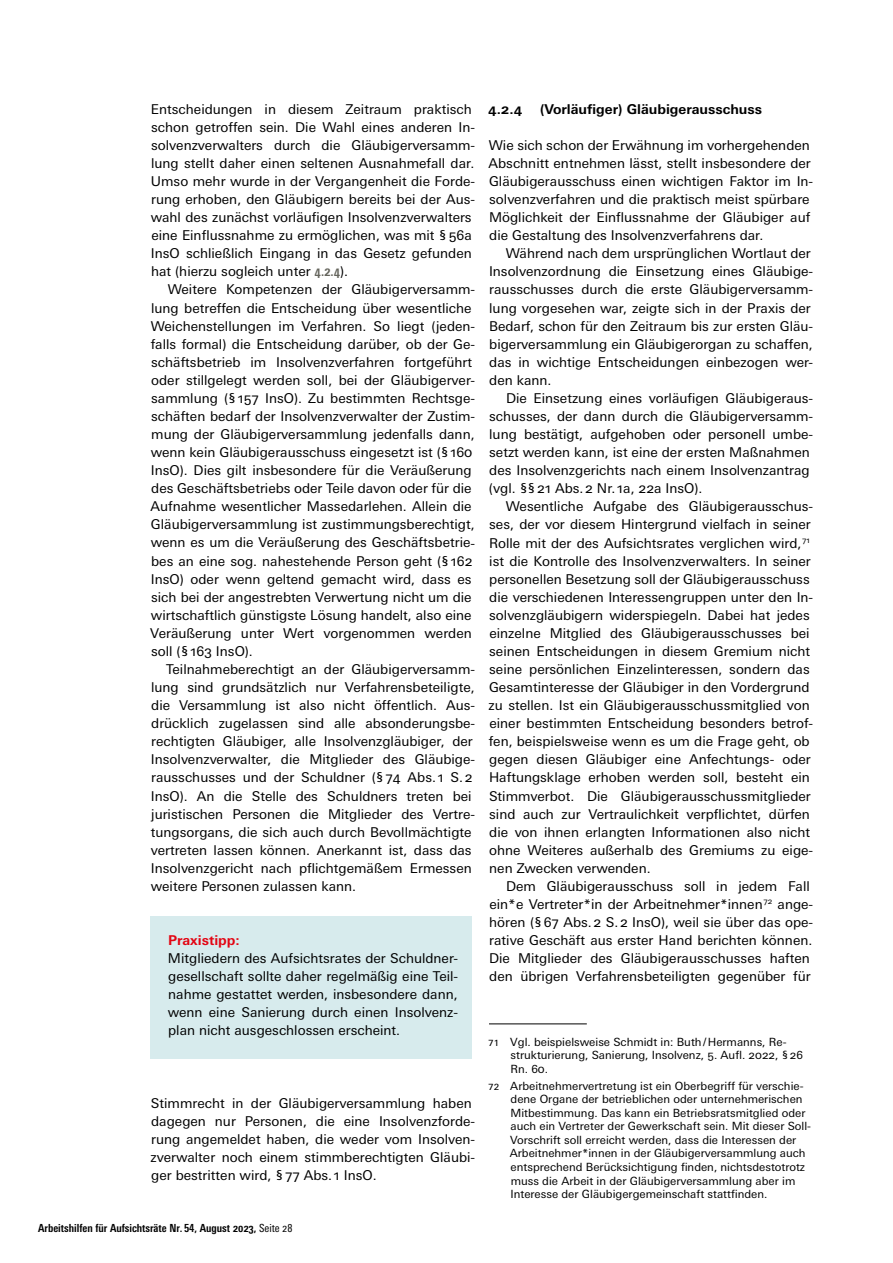
<style>
.page{position:relative;width:893px;height:1263px;background:#fff}
.page>*{position:absolute;margin:0;border:0;box-sizing:border-box;transform-origin:0 0}
.t1{font:13.5px/18px "Univers Next Pro";color:#000}
.t2{font:700 13.5px "Univers Next Pro";color:#000}
.t3{font:700 13.5px "Univers Next Pro";color:#e30513}
.t4{font:11.25px/13.5px "Univers Next Pro";color:#000}
.t5{font:700 condensed 11.1px "Univers Next Pro";color:#000}
.s1{font-weight:700;font-stretch:condensed;color:#64645c}
.s2{font-weight:400}
</style>
<div class="page">
<div style="left:151px;top:916px;width:321px;height:52px;background:#d7ebed"></div>
<div style="left:151px;top:934px;width:321px;height:124px;background:#d7ebed"></div>
<hr style="left:489px;top:1023px;width:98px;height:1px;background:#000">
<p class="t1" style="left:151px;top:100px;width:326px">Entscheidungen in diesem Zeitraum praktisch schon getroffen sein. Die Wahl eines anderen In&shy;solvenzverwalters durch die Gläubigerversamm&shy;lung stellt daher einen seltenen Ausnahmefall dar.<br>Umso mehr wurde in der Vergangenheit die Forde&shy;rung erhoben, den Gläubigern bereits bei der Aus&shy;wahl des zunächst vorläufigen Insolvenzverwalters eine Einflussnahme zu ermöglichen, was mit §56a InsO schließlich Eingang in das Gesetz gefunden hat (hierzu sogleich unter <span class="s1">4.2.4</span>).</p>
<p class="t1" style="left:150px;top:281px;width:326px;text-indent:17px">Weitere Kompetenzen der Gläubigerversamm&shy;lung betreffen die Entscheidung über wesentliche Weichenstellungen im Verfahren. So liegt (jeden&shy;falls formal) die Entscheidung darüber, ob der Ge&shy;schäftsbetrieb im Insolvenzverfahren fortgeführt oder stillgelegt werden soll, bei der Gläubigerver&shy;sammlung (§157 InsO). Zu bestimmten Rechtsge&shy;schäften bedarf der Insolvenzverwalter der Zustim&shy;mung der Gläubigerversammlung jedenfalls dann, wenn kein Gläubigerausschuss eingesetzt ist (§160<br>InsO). Dies gilt insbesondere für die Veräußerung des Geschäftsbetriebs oder Teile davon oder für die Aufnahme wesentlicher Massedarlehen. Allein die Gläubigerversammlung ist zustimmungsberechtigt, wenn es um die Veräußerung des Geschäftsbetrie&shy;bes an eine sog. nahestehende Person geht (§162<br>InsO) oder wenn geltend gemacht wird, dass es sich bei der angestrebten Verwertung nicht um die wirtschaftlich günstigste Lösung handelt, also eine Veräußerung unter Wert vorgenommen werden soll (§163 InsO).</p>
<p class="t1" style="left:151px;top:660px;width:326px;text-indent:15px">Teilnahmeberechtigt an der Gläubigerversamm&shy;lung sind grundsätzlich nur Verfahrensbeteiligte, die Versammlung ist also nicht öffentlich. Aus&shy;drücklich zugelassen sind alle absonderungsbe&shy;rechtigten Gläubiger, alle Insolvenzgläubiger, der Insolvenzverwalter, die Mitglieder des Gläubige&shy;rausschusses und der Schuldner (§74 Abs. 1 S.2<br>InsO). An die Stelle des Schuldners treten bei juristischen Personen die Mitglieder des Vertre&shy;tungsorgans, die sich auch durch Bevollmächtigte vertreten lassen können. Anerkannt ist, dass das Insolvenzgericht nach pflichtgemäßem Ermessen weitere Personen zulassen kann.</p>
<p class="t3" style="left:168px;top:932px;width:73px">Praxistipp:</p>
<p class="t1" style="left:168px;top:949px;width:292px;text-align:justify">Mitgliedern des Aufsichtsrates der Schuldner&shy;gesellschaft sollte daher regelmäßig eine Teil&shy;nahme gestattet werden, insbesondere dann, wenn eine Sanierung durch einen Insolvenz&shy;plan nicht ausgeschlossen erscheint.</p>
<p class="t1" style="left:151px;top:1094px;width:326px">Stimmrecht in der Gläubigerversammlung haben dagegen nur Personen, die eine Insolvenzforde&shy;rung angemeldet haben, die weder vom Insolven&shy;zverwalter noch einem stimmberechtigten Gläubi&shy;ger bestritten wird, §77 Abs. 1 InsO.</p>
<p class="t5" style="left:38px;top:1221px;width:256px">Arbeitshilfen für Aufsichtsräte Nr. 54, August 2023, <span class="s2">Seite 28</span></p>
<p class="t2" style="left:488px;top:101px;width:36px">4.2.4</p>
<p class="t2" style="left:540px;top:101px;width:224px">(Vorläufiger) Gläubigerausschuss</p>
<p class="t1" style="left:488px;top:136px;width:326px">Wie sich schon der Erwähnung im vorhergehenden Abschnitt entnehmen lässt, stellt insbesondere der Gläubigerausschuss einen wichtigen Faktor im In&shy;solvenzverfahren und die praktisch meist spürbare Möglichkeit der Einflussnahme der Gläubiger auf die Gestaltung des Insolvenzverfahrens dar.</p>
<p class="t1" style="left:489px;top:245px;width:326px;text-indent:17px">Während nach dem ursprünglichen Wortlaut der Insolvenzordnung die Einsetzung eines Gläubige&shy;rausschusses durch die erste Gläubigerversamm&shy;lung vorgesehen war, zeigte sich in der Praxis der Bedarf, schon für den Zeitraum bis zur ersten Gläu&shy;bigerversammlung ein Gläubigerorgan zu schaffen, das in wichtige Entscheidungen einbezogen wer&shy;den kann.</p>
<p class="t1" style="left:489px;top:389px;width:326px;text-indent:17px">Die Einsetzung eines vorläufigen Gläubigeraus&shy;schusses, der dann durch die Gläubigerversamm&shy;lung bestätigt, aufgehoben oder personell umbe&shy;setzt werden kann, ist eine der ersten Maßnahmen des Insolvenzgerichts nach einem Insolvenzantrag (vgl. §§21 Abs.2 Nr. 1a, 22a InsO).</p>
<p class="t1" style="left:489px;top:498px;width:326px;text-indent:17px">Wesentliche Aufgabe des Gläubigerausschus&shy;ses, der vor diesem Hintergrund vielfach in seiner Rolle mit der des Aufsichtsrates verglichen wird, <sup>71 </sup>ist die Kontrolle des Insolvenzverwalters. In seiner personellen Besetzung soll der Gläubigerausschuss die verschiedenen Interessengruppen unter den In&shy;solvenzgläubigern widerspiegeln. Dabei hat jedes einzelne Mitglied des Gläubigerausschusses bei seinen Entscheidungen in diesem Gremium nicht seine persönlichen Einzelinteressen, sondern das Gesamtinteresse der Gläubiger in den Vordergrund zu stellen. Ist ein Gläubigerausschussmitglied von einer bestimmten Entscheidung besonders betrof&shy;fen, beispielsweise wenn es um die Frage geht, ob gegen diesen Gläubiger eine Anfechtungs- oder Haftungsklage erhoben werden soll, besteht ein Stimmverbot. Die Gläubigerausschussmitglieder sind auch zur Vertraulichkeit verpflichtet, dürfen die von ihnen erlangten Informationen also nicht ohne Weiteres außerhalb des Gremiums zu eige&shy;nen Zwecken verwenden.</p>
<p class="t1" style="left:489px;top:877px;width:326px;text-indent:17px">Dem Gläubigerausschuss soll in jedem Fall ein*e Vertreter*in der Arbeitnehmer*innen <sup>72</sup> ange&shy;hören (§67 Abs.2 S.2 InsO), weil sie über das ope&shy;rative Geschäft aus erster Hand berichten können.<br>Die Mitglieder des Gläubigerausschusses haften den übrigen Verfahrensbeteiligten gegenüber für</p>
<p class="t4" style="left:510px;top:1035px;width:294px;text-indent:-22px">71 Vgl. beispielsweise Schmidt in: Buth/Hermanns, Re&shy;strukturierung, Sanierung, Insolvenz, 5. Aufl. 2022, §26<br>Rn. 60.</p>
<p class="t4" style="left:510px;top:1079px;width:303px;text-indent:-22px">72 Arbeitnehmervertretung ist ein Oberbegriff für verschie&shy;dene Organe der betrieblichen oder unternehmerischen Mitbestimmung. Das kann ein Betriebsratsmitglied oder auch ein Vertreter der Gewerkschaft sein. Mit dieser Soll-Vorschrift soll erreicht werden, dass die Interessen der Arbeitnehmer*innen in der Gläubigerversammlung auch entsprechend Berücksichtigung finden, nichtsdestotrotz muss die Arbeit in der Gläubigerversammlung aber im Interesse der Gläubigergemeinschaft stattfinden.</p>
</div>
